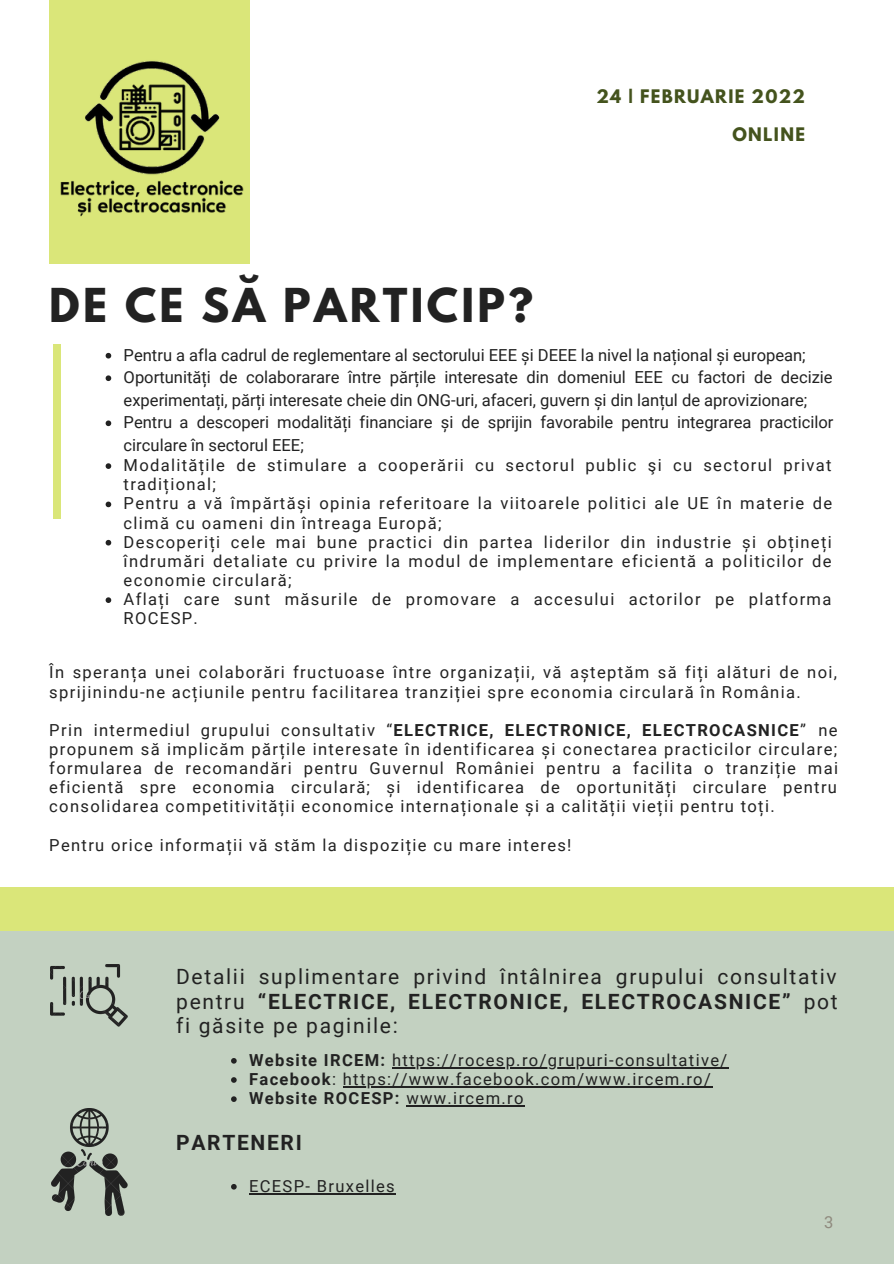
<style>
.page{position:relative;width:894px;height:1264px;background:#fff}
.page>*{position:absolute;margin:0;border:0;box-sizing:border-box;transform-origin:0 0}
.t1{font:700 41.4px "League Spartan";letter-spacing:.08em;color:#222}
.t2{font:21px/24.8px "Roboto";letter-spacing:.08em;color:#222;text-align:justify}
.t3{font:700 21px "Roboto";letter-spacing:.08em;color:#222}
.t4{font:16.5px/19.2px "Roboto";letter-spacing:.08em;color:#222}
.t5{font:16.5px/22.5px "Roboto";color:#222}
.t6{font:700 16.5px "Roboto";letter-spacing:.08em;color:#222}
.t7{font:700 16.5px "League Spartan";letter-spacing:.08em;color:#44531d}
.t8{font:16.5px "Roboto";color:#8f8a7e}
.s1{font-weight:700}
.s2{font-weight:400}
</style>
<div class="page">
<div style="left:0;top:908px;width:893px;height:355px;background:#c3d1c1"></div>
<img style="left:51px;top:964px;width:77px;height:62px">
<img style="left:51px;top:1108px;width:77px;height:107px">
<svg style="left:231px;top:1058px;width:5px;height:5px"></svg>
<hr style="left:392px;top:1067px;width:336px;height:1px;background:#222">
<svg style="left:231px;top:1077px;width:5px;height:5px"></svg>
<hr style="left:343px;top:1086px;width:369px;height:1px;background:#222">
<svg style="left:231px;top:1096px;width:5px;height:5px"></svg>
<hr style="left:406px;top:1105px;width:118px;height:1px;background:#222">
<svg style="left:231px;top:1184px;width:5px;height:5px"></svg>
<hr style="left:249px;top:1192px;width:62px;height:2px;background:#222">
<hr style="left:311px;top:1192px;width:85px;height:2px;background:#222">
<div style="left:49px;top:0;width:201px;height:263px;background:#dae679"></div>
<div style="left:0;top:887px;width:893px;height:43px;background:#dae679"></div>
<img style="left:60px;top:61px;width:184px;height:156px">
<div style="left:53px;top:344px;width:8px;height:174px;background:#dae679"></div>
<svg style="left:106px;top:353px;width:5px;height:5px"></svg>
<svg style="left:106px;top:375px;width:5px;height:6px"></svg>
<svg style="left:106px;top:420px;width:5px;height:6px"></svg>
<svg style="left:106px;top:463px;width:5px;height:6px"></svg>
<svg style="left:106px;top:501px;width:5px;height:6px"></svg>
<svg style="left:106px;top:540px;width:5px;height:5px"></svg>
<svg style="left:106px;top:597px;width:5px;height:6px"></svg>
<p class="t7" style="left:596px;top:88px;width:210px">24 | FEBRUARIE 2022</p>
<p class="t7" style="left:732px;top:126px;width:74px">ONLINE</p>
<p class="t1" style="left:49px;top:284px;width:485px">DE CE SĂ PARTICIP?</p>
<p class="t5" style="left:124px;top:344px;width:683px">Pentru a afla cadrul de reglementare al sectorului EEE și DEEE la nivel la național și european;</p>
<p class="t5" style="left:124px;top:366px;width:710px">Oportunități de colaborarare între părțile interesate din domeniul EEE cu factori de decizie experimentați, părți interesate cheie din ONG-uri, afaceri, guvern și din lanțul de aprovizionare;</p>
<p class="t5" style="left:124px;top:411px;width:711px">Pentru a descoperi modalități financiare și de sprijin favorabile pentru integrarea practicilor circulare în sectorul EEE;</p>
<p class="t4" style="left:124px;top:456px;width:709px">Modalitățile de stimulare a cooperării cu sectorul public şi cu sectorul privat tradițional;</p>
<p class="t4" style="left:124px;top:494px;width:709px">Pentru a vă împărtăși opinia referitoare la viitoarele politici ale UE în materie de climă cu oameni din întreaga Europă;</p>
<p class="t4" style="left:124px;top:532px;width:709px;text-align:justify">Descoperiți cele mai bune practici din partea liderilor din industrie și obțineți îndrumări detaliate cu privire la modul de implementare eficientă a politicilor de economie circulară;</p>
<p class="t4" style="left:124px;top:590px;width:709px">Aflați care sunt măsurile de promovare a accesului actorilor pe platforma<br>ROCESP.</p>
<p class="t4" style="left:49px;top:663px;width:789px">În speranța unei colaborări fructuoase între organizații, vă așteptăm să fiți alături de noi, sprijinindu-ne acțiunile pentru facilitarea tranziției spre economia circulară în România.</p>
<p class="t4" style="left:49px;top:720px;width:790px;text-align:justify">Prin intermediul grupului consultativ “<span class="s1">ELECTRICE, ELECTRONICE, ELECTROCASNICE</span>” ne propunem să implicăm părțile interesate în identificarea și conectarea practicilor circulare; formularea de recomandări pentru Guvernul României pentru a facilita o tranziție mai eficientă spre economia circulară; și identificarea de oportunități circulare pentru consolidarea competitivității economice internaționale și a calității vieții pentru toți.</p>
<p class="t4" style="left:49px;top:835px;width:523px">Pentru orice informații vă stăm la dispoziție cu mare interes!</p>
<p class="t2" style="left:176px;top:964px;width:662px">Detalii suplimentare privind întâlnirea grupului consultativ pentru <span class="s1">“ELECTRICE, ELECTRONICE, ELECTROCASNICE”</span> pot fi găsite pe paginile:</p>
<p class="t4" style="left:249px;top:1050px;width:479px"><span class="s1">Website IRCEM:</span> https://rocesp.ro/grupuri-consultative/</p>
<p class="t4" style="left:249px;top:1069px;width:463px"><span class="s1">Facebook</span>: https://www.facebook.com/www.ircem.ro/</p>
<p class="t6" style="left:249px;top:1088px;width:276px">Website ROCESP: <span class="s2">www.ircem.ro</span></p>
<p class="t3" style="left:176px;top:1130px;width:127px">PARTENERI</p>
<p class="t4" style="left:249px;top:1176px;width:147px">ECESP- Bruxelles</p>
<p class="t8" style="left:824px;top:1212px;width:11px">3</p>
</div>
